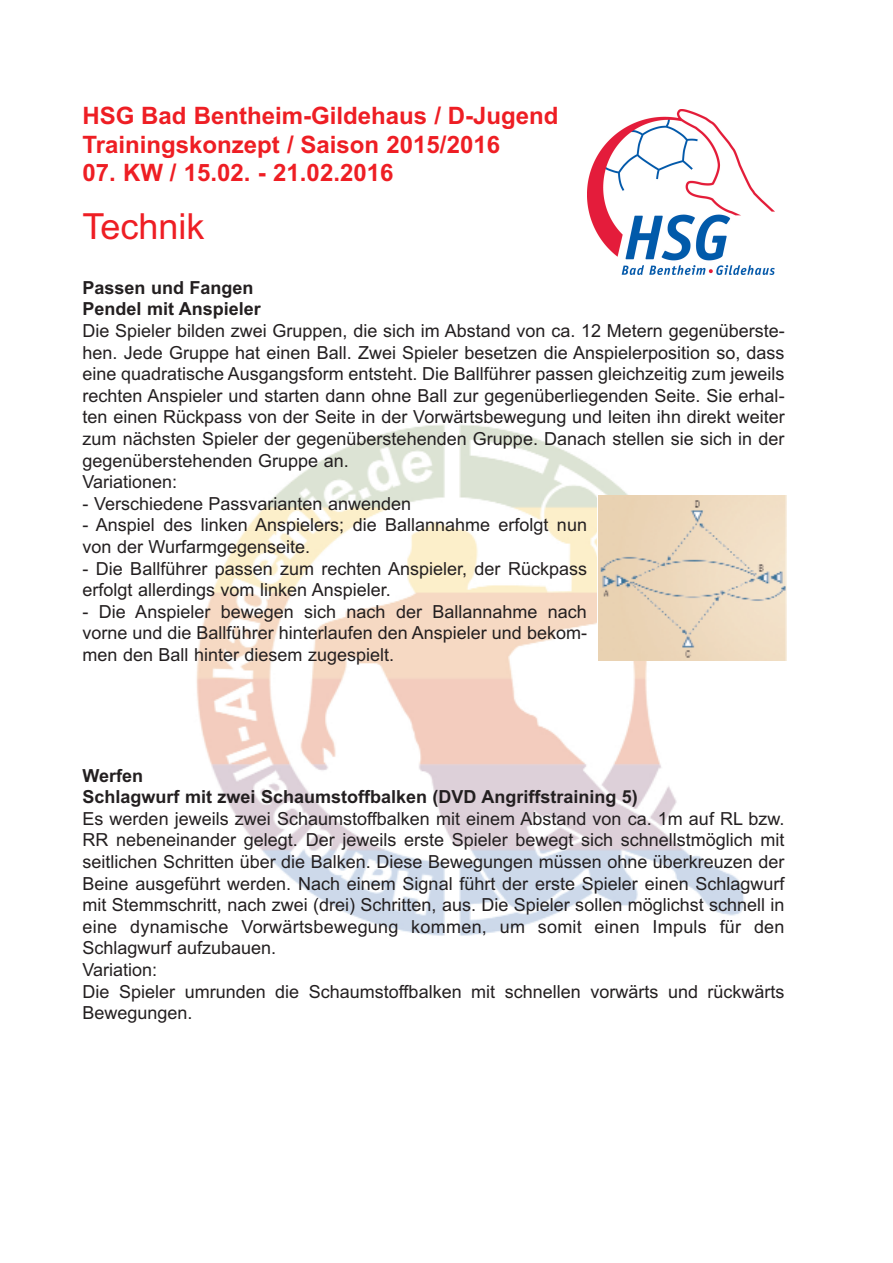
<style>
.page{position:relative;width:893px;height:1263px;background:#fff}
.page>*{position:absolute;margin:0;border:0;box-sizing:border-box;transform-origin:0 0}
.t1{font:36px "Arial";color:#ee1e24}
.t2{font:700 24px/28.8px "Arial";color:#ee1e24}
.t3{font:18px/21.6px "Arial";color:#231f20}
.t4{font:700 18px/21.6px "Arial";color:#231f20}
</style>
<div class="page">
<img style="left:196px;top:424px;width:586px;height:512px">
<img style="left:588px;top:110px;width:187px;height:165px">
<img style="left:598px;top:496px;width:188px;height:164px">
<h2 class="t2" style="left:82px;top:102px;width:478px">HSG Bad Bentheim-Gildehaus / D-Jugend<br>Trainingskonzept / Saison 2015/2016</h2>
<h2 class="t2" style="left:82px;top:159px;width:312px">07. KW / 15.02. - 21.02.2016</h2>
<h1 class="t1" style="left:82px;top:203px;width:124px">Technik</h1>
<p class="t4" style="left:82px;top:277px;width:180px">Passen und Fangen<br>Pendel mit Anspieler</p>
<p class="t3" style="left:82px;top:320px;width:704px">Die Spieler bilden zwei Gruppen, die sich im Abstand von ca. 12 Metern gegenüberste&shy;hen. Jede Gruppe hat einen Ball. Zwei Spieler besetzen die Anspielerposition so, dass eine quadratische Ausgangsform entsteht. Die Ballführer passen gleichzeitig zum jeweils rechten Anspieler und starten dann ohne Ball zur gegenüberliegenden Seite. Sie erhal&shy;ten einen Rückpass von der Seite in der Vorwärtsbewegung und leiten ihn direkt weiter zum nächsten Spieler der gegenüberstehenden Gruppe. Danach stellen sie sich in der gegenüberstehenden Gruppe an.<br>Variationen:</p>
<p class="t3" style="left:82px;top:493px;width:330px">- Verschiedene Passvarianten anwenden</p>
<p class="t3" style="left:82px;top:514px;width:506px">- Anspiel des linken Anspielers; die Ballannahme erfolgt nun von der Wurfarmgegenseite.</p>
<p class="t3" style="left:82px;top:558px;width:506px">- Die Ballführer passen zum rechten Anspieler, der Rückpass erfolgt allerdings vom linken Anspieler.</p>
<p class="t3" style="left:82px;top:601px;width:506px;text-align:justify">- Die Anspieler bewegen sich nach der Ballannahme nach vorne und die Ballführer hinterlaufen den Anspieler und bekom&shy;men den Ball hinter diesem zugespielt.</p>
<p class="t4" style="left:82px;top:765px;width:557px">Werfen<br>Schlagwurf mit zwei Schaumstoffbalken (DVD Angriffstraining 5)</p>
<p class="t3" style="left:82px;top:808px;width:704px">Es werden jeweils zwei Schaumstoffbalken mit einem Abstand von ca. 1m auf RL bzw.<br>RR nebeneinander gelegt. Der jeweils erste Spieler bewegt sich schnellstmöglich mit seitlichen Schritten über die Balken. Diese Bewegungen müssen ohne überkreuzen der Beine ausgeführt werden. Nach einem Signal führt der erste Spieler einen Schlagwurf mit Stemmschritt, nach zwei (drei) Schritten, aus. Die Spieler sollen möglichst schnell in eine dynamische Vorwärtsbewegung kommen, um somit einen Impuls für den Schlagwurf aufzubauen.<br>Variation:<br>Die Spieler umrunden die Schaumstoffbalken mit schnellen vorwärts und rückwärts Bewegungen.</p>
</div>
